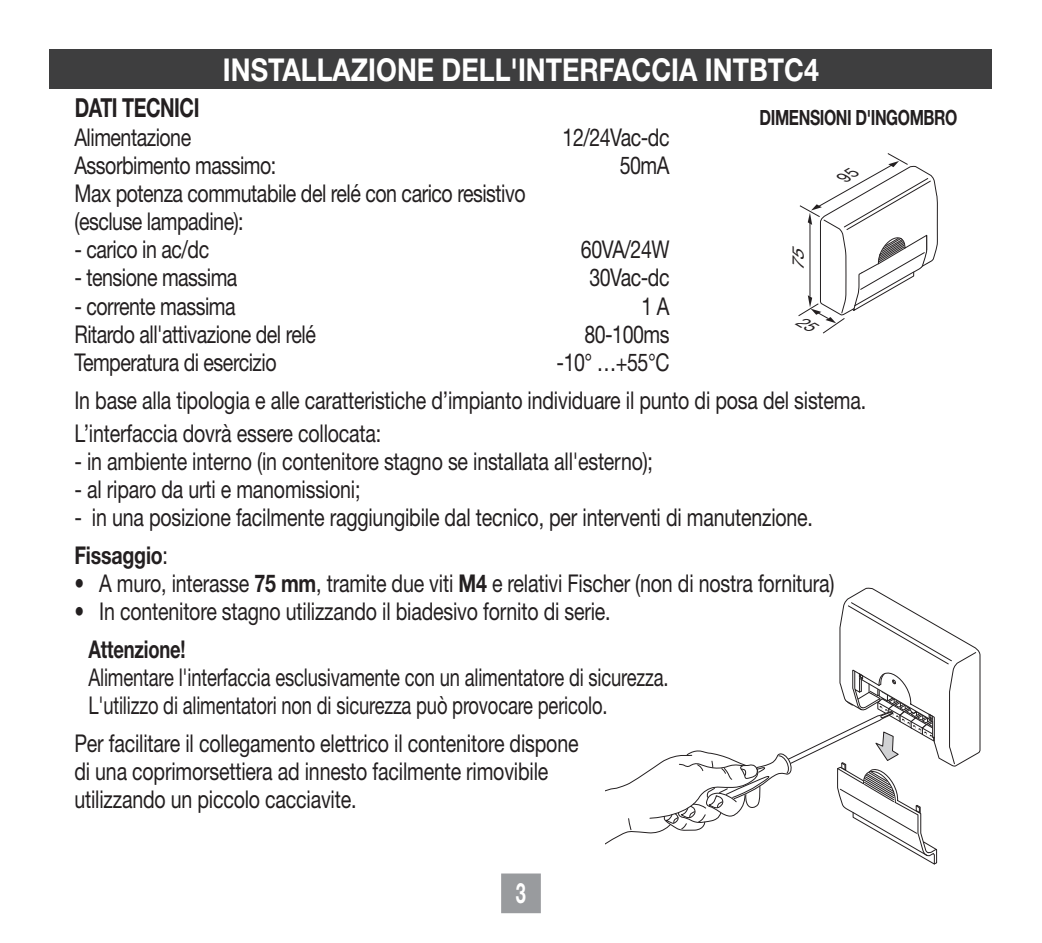
<style>
.page{position:relative;width:1042px;height:943px;background:#fff}
.page>*{position:absolute;margin:0;border:0;box-sizing:border-box;transform-origin:0 0}
.t1{font:700 31.5px "Helvetica Neue LT Std";color:#fff;scale:.85 1}
.t2{font:700 28px "Helvetica Neue LT Std";color:#fff;scale:.65 1}
.t3{font:700 26.25px "Helvetica Neue LT Std";letter-spacing:-.025em;color:#231f20;scale:.75 1}
.t4{font:24.5px "Helvetica Neue LT Std";letter-spacing:-.01em;color:#231f20;scale:.8 1}
.t5{font:24.5px "Helvetica Neue LT Std";letter-spacing:-.01em;color:#231f20;scale:.75 1}
.t6{font:700 24.5px "Helvetica Neue LT Std";letter-spacing:-.01em;color:#231f20;scale:.75 1}
.t7{font:700 24.5px "Helvetica Neue LT Std";letter-spacing:-.01em;color:#231f20;scale:.8 1}
.t8{font:700 21px "Helvetica Neue LT Std";letter-spacing:-.025em;color:#231f20;scale:.75 1}
.t9{font:italic 16.1px "Helvetica Neue LT Std";color:#231f20;scale:1.15 1}
.s1{font-weight:400}
.s2{font-weight:700}
</style>
<div class="page">
<div style="left:501px;top:873px;width:40px;height:40px;background:#999b9e;border:4px solid #999b9e"></div>
<div style="left:50px;top:50px;width:942px;height:39px;background:#3e3e3f"></div>
<svg style="left:605px;top:587px;width:376px;height:278px"></svg>
<svg style="left:798px;top:153px;width:140px;height:181px"></svg>
<p class="t1" style="left:223px;top:50px;width:703px">INSTALLAZIONE DELL'INTERFACCIA INTBTC4</p>
<p class="t3" style="left:75px;top:92px;width:168px">DATI TECNICI</p>
<p class="t4" style="left:74px;top:122px;width:147px">Alimentazione</p>
<p class="t4" style="left:562px;top:122px;width:135px">12/24Vac-dc</p>
<p class="t4" style="left:74px;top:150px;width:254px">Assorbimento massimo:</p>
<p class="t4" style="left:620px;top:150px;width:64px">50mA</p>
<p class="t4" style="left:74px;top:178px;width:565px">Max potenza commutabile del relé con carico resistivo</p>
<p class="t4" style="left:74px;top:207px;width:213px">(escluse lampadine):</p>
<p class="t4" style="left:74px;top:235px;width:170px">- carico in ac/dc</p>
<p class="t4" style="left:581px;top:235px;width:112px">60VA/24W</p>
<p class="t4" style="left:74px;top:263px;width:205px">- tensione massima</p>
<p class="t4" style="left:589px;top:263px;width:102px">30Vac-dc</p>
<p class="t4" style="left:74px;top:291px;width:203px">- corrente massima</p>
<p class="t4" style="left:641px;top:291px;width:37px">1 A</p>
<p class="t4" style="left:74px;top:319px;width:303px">Ritardo all'attivazione del relé</p>
<p class="t4" style="left:584px;top:319px;width:108px">80-100ms</p>
<p class="t4" style="left:74px;top:348px;width:254px">Temperatura di esercizio</p>
<p class="t4" style="left:556px;top:348px;width:143px">-10° …+55°C</p>
<p class="t4" style="left:74px;top:385px;width:991px">In base alla tipologia e alle caratteristiche d’impianto individuare il punto di posa del sistema.</p>
<p class="t4" style="left:74px;top:418px;width:385px">L’interfaccia dovrà essere collocata:</p>
<p class="t4" style="left:74px;top:446px;width:725px">- in ambiente interno (in contenitore stagno se installata all'esterno);</p>
<p class="t4" style="left:74px;top:474px;width:359px">- al riparo da urti e manomissioni;</p>
<p class="t4" style="left:74px;top:502px;width:925px">- in una posizione facilmente raggiungibile dal tecnico, per interventi di manutenzione.</p>
<p class="t7" style="left:74px;top:540px;width:119px">Fissaggio<span class="s1">:</span></p>
<p class="t4" style="left:74px;top:568px;width:952px">• A muro, interasse <span class="s2">75 mm</span>, tramite due viti <span class="s2">M4</span> e relativi Fischer (non di nostra fornitura)</p>
<p class="t4" style="left:74px;top:596px;width:672px">• In contenitore stagno utilizzando il biadesivo fornito di serie.</p>
<p class="t6" style="left:88px;top:634px;width:131px">Attenzione!</p>
<p class="t5" style="left:88px;top:662px;width:775px">Alimentare l'interfaccia esclusivamente con un alimentatore di sicurezza.</p>
<p class="t5" style="left:88px;top:690px;width:694px">L'utilizzo di alimentatori non di sicurezza può provocare pericolo.</p>
<p class="t4" style="left:74px;top:728px;width:632px">Per facilitare il collegamento elettrico il contenitore dispone</p>
<p class="t4" style="left:74px;top:756px;width:594px">di una coprimorsettiera ad innesto facilmente rimovibile</p>
<p class="t4" style="left:74px;top:784px;width:354px">utilizzando un piccolo cacciavite.</p>
<p class="t8" style="left:759px;top:105px;width:265px">DIMENSIONI D'INGOMBRO</p>
<p class="t9" style="left:788px;top:271px;width:29px;rotate:-90deg">75</p>
<p class="t2" style="left:516px;top:876px;width:17px">3</p>
</div>
